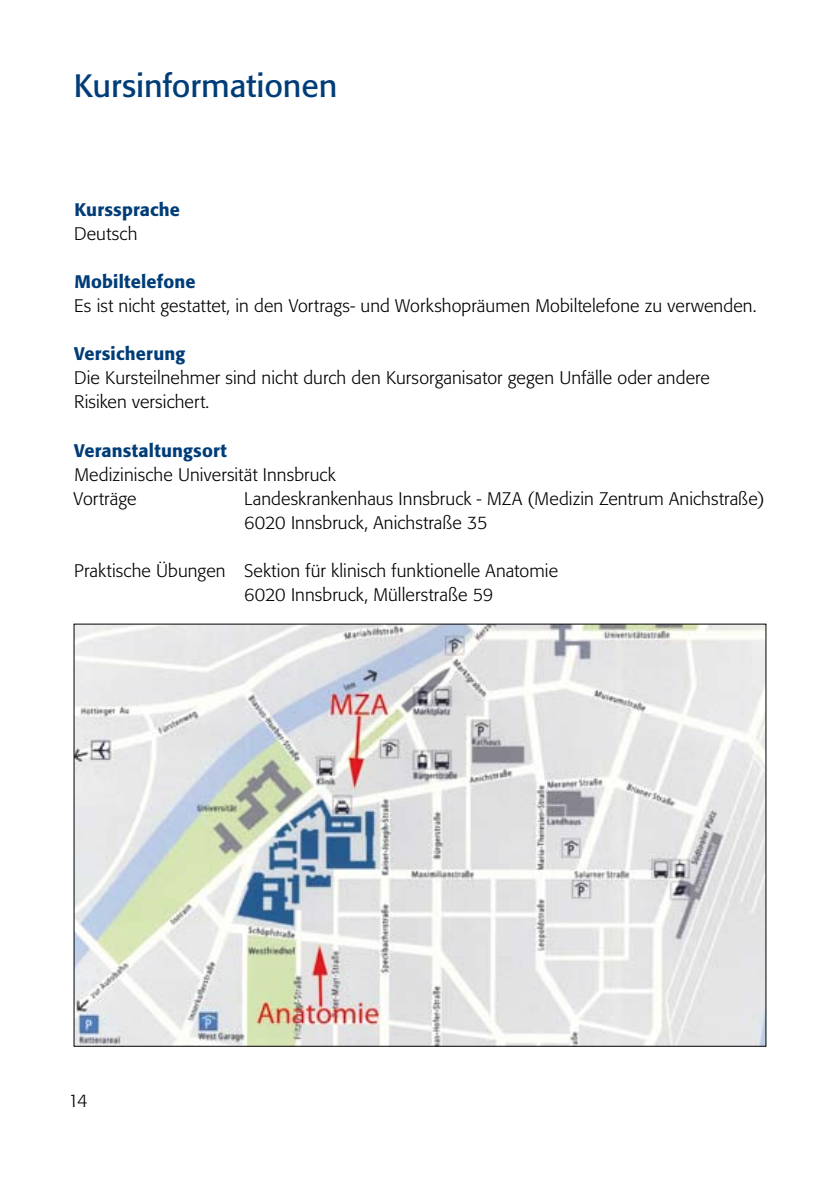
<style>
.page{position:relative;width:840px;height:1191px;background:#fff}
.page>*{position:absolute;margin:0;border:0;box-sizing:border-box;transform-origin:0 0}
.t1{font:32px "Formata BQ";letter-spacing:-.005em;color:#003d78}
.t2{font:300 18px/24.2px "Formata BQ";letter-spacing:.005em;color:#000}
.t3{font:500 18px "Formata BQ";letter-spacing:.01em;color:#003d78}
</style>
<div class="page">
<img style="left:76px;top:626px;width:687px;height:418px">
<h1 class="t1" style="left:74px;top:66px;width:265px">Kursinformationen</h1>
<p class="t3" style="left:74px;top:198px;width:107px">Kurssprache</p>
<p class="t2" style="left:74px;top:221px;width:65px">Deutsch</p>
<p class="t3" style="left:74px;top:270px;width:122px">Mobiltelefone</p>
<p class="t2" style="left:74px;top:294px;width:683px">Es ist nicht gestattet, in den Vortrags- und Workshopräumen Mobiltelefone zu verwenden.</p>
<p class="t3" style="left:74px;top:343px;width:112px">Versicherung</p>
<p class="t2" style="left:74px;top:366px;width:637px">Die Kursteilnehmer sind nicht durch den Kursorganisator gegen Unfälle oder andere<br>Risiken versichert.</p>
<p class="t3" style="left:74px;top:439px;width:154px">Veranstaltungsort</p>
<p class="t2" style="left:74px;top:462px;width:263px">Medizinische Universität Innsbruck<br>Vorträge</p>
<p class="t2" style="left:244px;top:486px;width:521px">Landeskrankenhaus Innsbruck - MZA (Medizin Zentrum Anichstraße)<br>6020 Innsbruck, Anichstraße 35</p>
<p class="t2" style="left:244px;top:559px;width:315px;text-indent:-170px">Praktische Übungen Sektion für klinisch funktionelle Anatomie<br>6020 Innsbruck, Müllerstraße 59</p>
<p class="t2" style="left:68px;top:1089px;width:21px">14</p>
</div>
